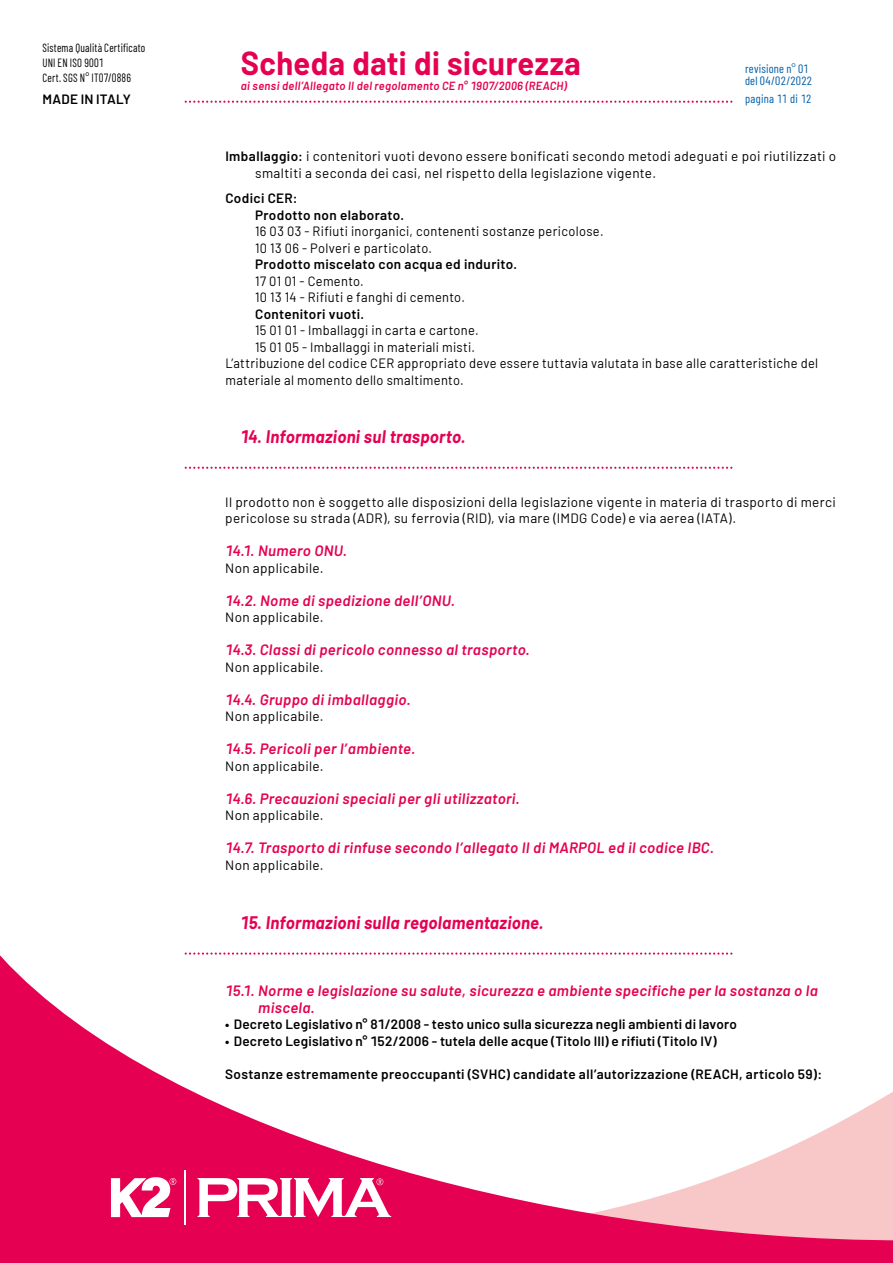
<style>
.page{position:relative;width:893px;height:1263px;background:#fff}
.page>*{position:absolute;margin:0;border:0;box-sizing:border-box;transform-origin:0 0}
.t1{font:700 32.55px "Barlow";letter-spacing:.015em;color:#e50051;scale:.95 1}
.t2{font:italic 700 17.7px "Barlow";letter-spacing:.015em;color:#e50051;scale:.95 1}
.t3{font:italic 600 15px/16.5px "Barlow";letter-spacing:.025em;color:#e50051}
.t4{font:13.5px/16.5px "Barlow";letter-spacing:.025em;color:#000}
.t5{font:600 13.5px/16.5px "Barlow";letter-spacing:.025em;color:#000}
.t6{font:13.5px/16.5px "Barlow";letter-spacing:.025em;color:#000;scale:.95 1}
.t7{font:12px/15px "Barlow Condensed";letter-spacing:.02em;color:#000;scale:.9 1}
.t8{font:12px/12px "Barlow Condensed";letter-spacing:.02em;color:#005ea9}
.t9{font:italic 600 11.85px "Barlow";letter-spacing:.03em;color:#e50051;scale:.95 1}
.s1{font-weight:600}
</style>
<div class="page">
<svg style="left:0;top:953px;width:893px;height:310px"></svg>
<hr style="left:184px;top:1170px;width:2px;height:54px;background:#fff">
<svg style="left:198px;top:1178px;width:193px;height:39px"></svg>
<svg style="left:111px;top:1177px;width:65px;height:40px"></svg>
<svg style="left:185px;top:101px;width:547px;height:2px"></svg>
<svg style="left:185px;top:952px;width:547px;height:3px"></svg>
<svg style="left:185px;top:467px;width:547px;height:2px"></svg>
<p class="t7" style="left:43px;top:40px;width:116px">Sistema Qualità Certificato<br>UNI EN ISO 9001<br>Cert. SGS N° IT07/0886</p>
<h1 class="t1" style="left:241px;top:39px;width:359px">Scheda dati di sicurezza</h1>
<p class="t9" style="left:241px;top:77px;width:345px">ai sensi dell’Allegato II del regolamento CE n° 1907/2006 (REACH)</p>
<p class="t5" style="left:43px;top:90px;width:90px">MADE IN ITALY</p>
<p class="t8" style="left:745px;top:61px;width:69px">revisione n° 01 del 04/02/2022</p>
<p class="t8" style="left:745px;top:92px;width:68px">pagina 11 di 12</p>
<p class="t4" style="left:255px;top:147px;width:583px;text-indent:-30px"><span class="s1">Imballaggio:</span> i contenitori vuoti devono essere bonificati secondo metodi adeguati e poi riutilizzati o smaltiti a seconda dei casi, nel rispetto della legislazione vigente.</p>
<p class="t5" style="left:255px;top:189px;width:151px;text-indent:-30px">Codici CER:<br>Prodotto non elaborato.</p>
<p class="t6" style="left:255px;top:222px;width:368px">16 03 03 - Rifiuti inorganici, contenenti sostanze pericolose.<br>10 13 06 - Polveri e particolato.</p>
<p class="t5" style="left:255px;top:255px;width:263px">Prodotto miscelato con acqua ed indurito.</p>
<p class="t6" style="left:255px;top:272px;width:222px">17 01 01 - Cemento.<br>10 13 14 - Rifiuti e fanghi di cemento.</p>
<p class="t5" style="left:255px;top:305px;width:111px">Contenitori vuoti.</p>
<p class="t6" style="left:255px;top:321px;width:237px">15 01 01 - Imballaggi in carta e cartone.</p>
<p class="t6" style="left:255px;top:338px;width:233px">15 01 05 - Imballaggi in materiali misti.</p>
<p class="t6" style="left:225px;top:354px;width:625px">L’attribuzione del codice CER appropriato deve essere tuttavia valutata in base alle caratteristiche del</p>
<p class="t6" style="left:225px;top:371px;width:252px">materiale al momento dello smaltimento.</p>
<h2 class="t2" style="left:240px;top:423px;width:239px">14. Informazioni sul trasporto.</h2>
<p class="t4" style="left:225px;top:492px;width:612px">Il prodotto non è soggetto alle disposizioni della legislazione vigente in materia di trasporto di merci pericolose su strada (ADR), su ferrovia (RID), via mare (IMDG Code) e via aerea (IATA).</p>
<p class="t3" style="left:225px;top:541px;width:123px">14.1. Numero ONU.</p>
<p class="t4" style="left:225px;top:558px;width:100px">Non applicabile.</p>
<p class="t3" style="left:225px;top:591px;width:231px">14.2. Nome di spedizione dell’ONU.</p>
<p class="t4" style="left:225px;top:608px;width:100px">Non applicabile.</p>
<p class="t3" style="left:225px;top:640px;width:306px">14.3. Classi di pericolo connesso al trasporto.</p>
<p class="t4" style="left:225px;top:657px;width:100px">Non applicabile.</p>
<p class="t3" style="left:225px;top:690px;width:187px">14.4. Gruppo di imballaggio.</p>
<p class="t4" style="left:225px;top:707px;width:100px">Non applicabile.</p>
<p class="t3" style="left:225px;top:739px;width:192px">14.5. Pericoli per l’ambiente.</p>
<p class="t4" style="left:225px;top:756px;width:100px">Non applicabile.</p>
<p class="t3" style="left:225px;top:789px;width:296px">14.6. Precauzioni speciali per gli utilizzatori.</p>
<p class="t4" style="left:225px;top:806px;width:100px">Non applicabile.</p>
<p class="t3" style="left:225px;top:838px;width:490px">14.7. Trasporto di rinfuse secondo l’allegato II di MARPOL ed il codice IBC.</p>
<p class="t4" style="left:225px;top:855px;width:100px">Non applicabile.</p>
<h2 class="t2" style="left:240px;top:909px;width:321px">15. Informazioni sulla regolamentazione.</h2>
<p class="t3" style="left:258px;top:981px;width:561px;text-indent:-33px">15.1. Norme e legislazione su salute, sicurezza e ambiente specifiche per la sostanza o la miscela.</p>
<p class="t5" style="left:225px;top:1015px;width:513px">• Decreto Legislativo n° 81/2008 - testo unico sulla sicurezza negli ambienti di lavoro</p>
<p class="t5" style="left:225px;top:1031px;width:493px">• Decreto Legislativo n° 152/2006 - tutela delle acque (Titolo III) e rifiuti (Titolo IV)</p>
<p class="t5" style="left:225px;top:1064px;width:598px">Sostanze estremamente preoccupanti (SVHC) candidate all’autorizzazione (REACH, articolo 59):</p>
</div>
